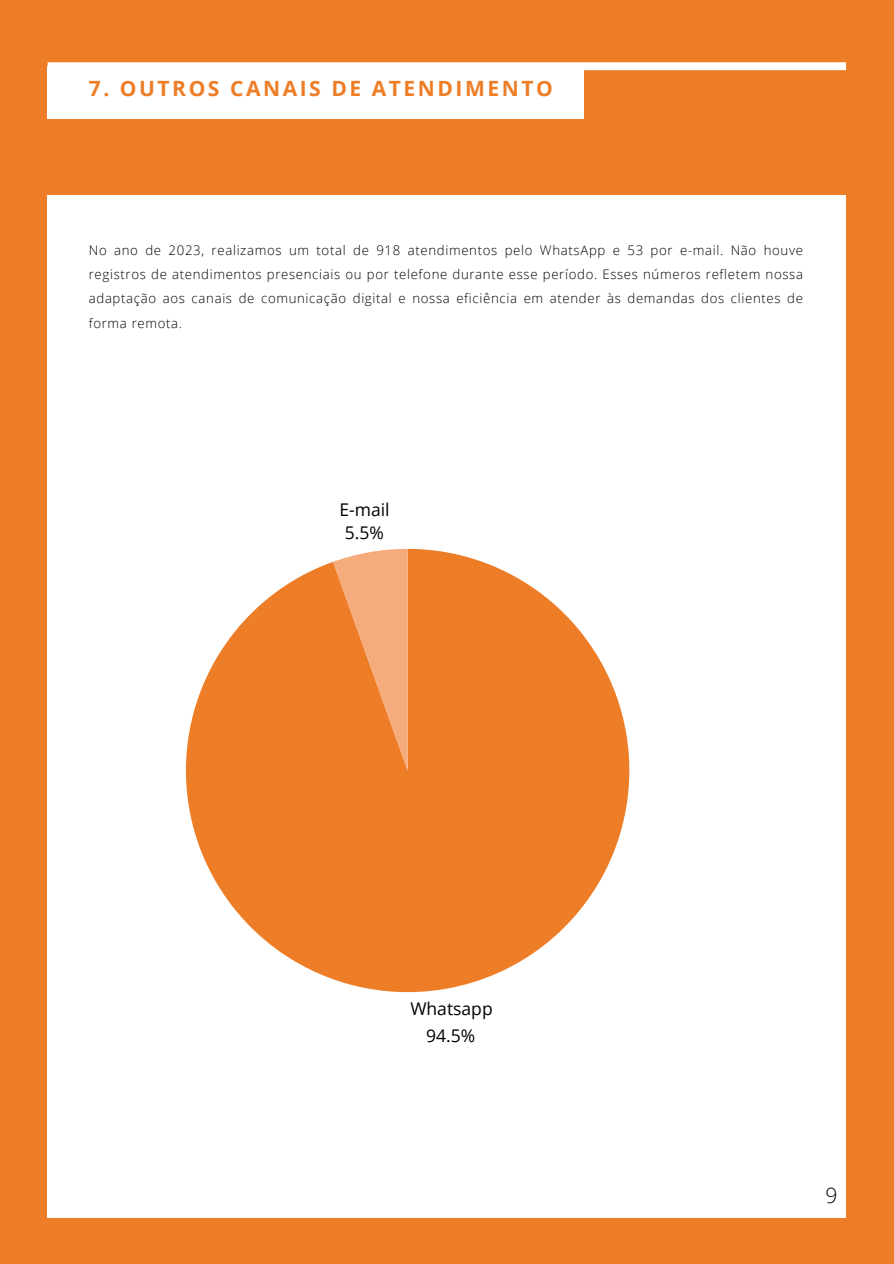
<style>
.page{position:relative;width:894px;height:1264px;background:#fff}
.page>*{position:absolute;margin:0;border:0;box-sizing:border-box;transform-origin:0 0}
.t1{font:700 21px "Open Sans";letter-spacing:.12em;color:#ed7d27}
.t2{font:300 21px "Open Sans";color:#000}
.t3{font:17.55px/26.4px "Open Sans";color:#000;text-align:center}
.t4{font:300 13.2px/24.2px "Open Sans";letter-spacing:.05em;color:#000;text-align:justify}
</style>
<div class="page">
<div style="left:0;top:0;width:893px;height:1263px;background:#ed7d27"></div>
<div style="left:48px;top:195px;width:797px;height:1022px;background:#fff"></div>
<div style="left:48px;top:62px;width:797px;height:8px;background:#fff"></div>
<svg style="left:186px;top:549px;width:443px;height:443px;fill:#ed7d27"></svg>
<svg style="left:333px;top:549px;width:74px;height:221px;background:#f19656"></svg>
<div style="left:48px;top:66px;width:535px;height:52px;background:#fff"></div>
<h1 class="t1" style="left:89px;top:74px;width:465px">7. OUTROS CANAIS DE ATENDIMENTO</h1>
<p class="t1" style="left:83px;top:74px;width:114px">CEASA/ J</p>
<h1 class="t4" style="left:89px;top:238px;width:715px">No ano de 2023, realizamos um total de 918 atendimentos pelo WhatsApp e 53 por e-mail. Não houve registros de atendimentos presenciais ou por telefone durante esse período. Esses números refletem nossa adaptação aos canais de comunicação digital e nossa eficiência em atender às demandas dos clientes de forma remota.</h1>
<h2 class="t3" style="left:339px;top:498px;width:52px;line-height:22.6px">E-mail<br>5.5%</h2>
<h2 class="t3" style="left:410px;top:995px;width:84px">Whatsapp<br>94.5%</h2>
<p class="t2" style="left:825px;top:1180px;width:13px">9</p>
</div>
